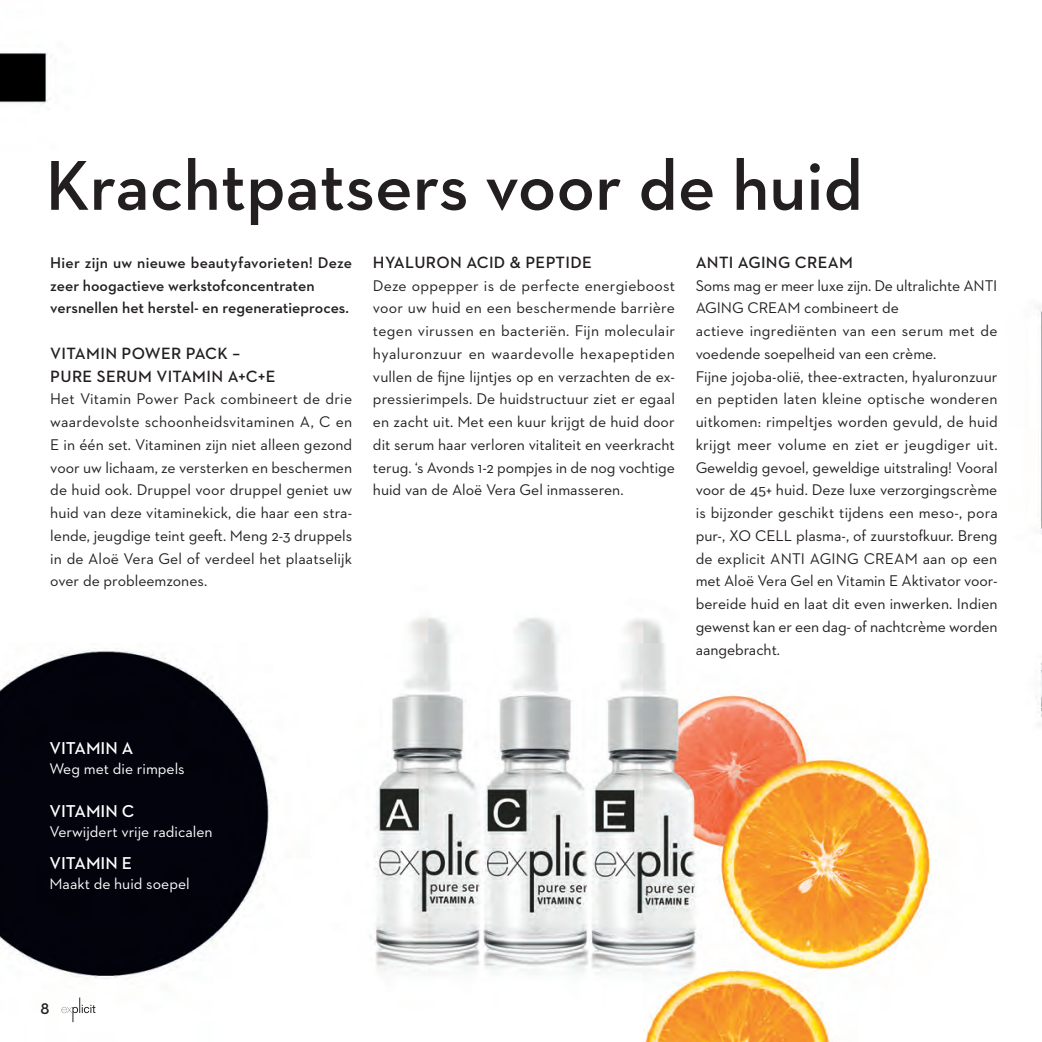
<style>
.page{position:relative;width:1042px;height:1042px;background:#fff}
.page>*{position:absolute;margin:0;border:0;box-sizing:border-box;transform-origin:0 0}
.t1{font:600 71.75px "Neutraface 2 Text";color:#231f20}
.t2{font:600 17.5px "Neutraface 2 Text";color:#fff}
.t3{font:600 16.62px/22.8px "Neutraface 2 Text";letter-spacing:.02em;color:#231f20}
.t4{font:15.75px/22.8px "Neutraface 2 Text";color:#231f20;text-align:justify}
.t5{font:600 15.75px/22.8px "Neutraface 2 Text";color:#231f20}
.t6{font:15.75px "Neutraface 2 Text";color:#fff}
</style>
<div class="page">
<img style="left:0;top:52px;width:1042px;height:990px">
<svg style="left:62px;top:997px;width:33px;height:25px"></svg>
<h1 class="t1" style="left:45px;top:140px;width:819px">Krachtpatsers voor de huid</h1>
<p class="t3" style="left:373px;top:251px;width:220px">HYALURON ACID &amp; PEPTIDE</p>
<p class="t4" style="left:373px;top:274px;width:304px">Deze oppepper is de perfecte energieboost voor uw huid en een beschermende barrière tegen virussen en bacteriën. Fijn moleculair hyaluronzuur en waardevolle hexapeptiden vullen de fijne lijntjes op en verzachten de ex&shy;pressierimpels. De huidstructuur ziet er egaal en zacht uit. Met een kuur krijgt de huid door dit serum haar verloren vitaliteit en veerkracht terug. ‘s Avonds 1-2 pompjes in de nog vochtige huid van de Aloë Vera Gel inmasseren.</p>
<p class="t5" style="left:50px;top:251px;width:303px">Hier zijn uw nieuwe beautyfavorieten! Deze zeer hoogactieve werkstofconcentraten versnellen het herstel- en regeneratieproces.</p>
<p class="t3" style="left:50px;top:342px;width:227px">VITAMIN POWER PACK –<br>PURE SERUM VITAMIN A+C+E</p>
<p class="t4" style="left:50px;top:387px;width:303px">Het Vitamin Power Pack combineert de drie waardevolste schoonheidsvitaminen A, C en E in één set. Vitaminen zijn niet alleen gezond voor uw lichaam, ze versterken en beschermen de huid ook. Druppel voor druppel geniet uw huid van deze vitaminekick, die haar een stra&shy;lende, jeugdige teint geeft. Meng 2-3 druppels in de Aloë Vera Gel of verdeel het plaatselijk over de probleemzones.</p>
<p class="t3" style="left:696px;top:251px;width:159px">ANTI AGING CREAM</p>
<p class="t4" style="left:696px;top:274px;width:303px;text-align:left">Soms mag er meer luxe zijn. De ultralichte ANTI AGING CREAM combineert de<br>actieve ingrediënten van een serum met de voedende soepelheid van een crème.<br>Fijne jojoba-olië, thee-extracten, hyaluronzuur en peptiden laten kleine optische wonderen uitkomen: rimpeltjes worden gevuld, de huid krijgt meer volume en ziet er jeugdiger uit.<br>Geweldig gevoel, geweldige uitstraling! Vooral voor de 45+ huid. Deze luxe verzorgingscrème is bijzonder geschikt tijdens een meso-, pora pur-, XO CELL plasma-, of zuurstofkuur. Breng de explicit ANTI AGING CREAM aan op een met Aloë Vera Gel en Vitamin E Aktivator voor&shy;bereide huid en laat dit even inwerken. Indien gewenst kan er een dag- of nachtcrème worden aangebracht.</p>
<p class="t2" style="left:50px;top:737px;width:85px">VITAMIN A</p>
<p class="t6" style="left:50px;top:758px;width:137px">Weg met die rimpels</p>
<p class="t2" style="left:50px;top:800px;width:86px">VITAMIN C</p>
<p class="t6" style="left:50px;top:822px;width:165px">Verwijdert vrije radicalen</p>
<p class="t2" style="left:50px;top:852px;width:84px">VITAMIN E</p>
<p class="t6" style="left:50px;top:874px;width:142px">Maakt de huid soepel</p>
<p class="t5" style="left:41px;top:996px;width:11px">8</p>
</div>
